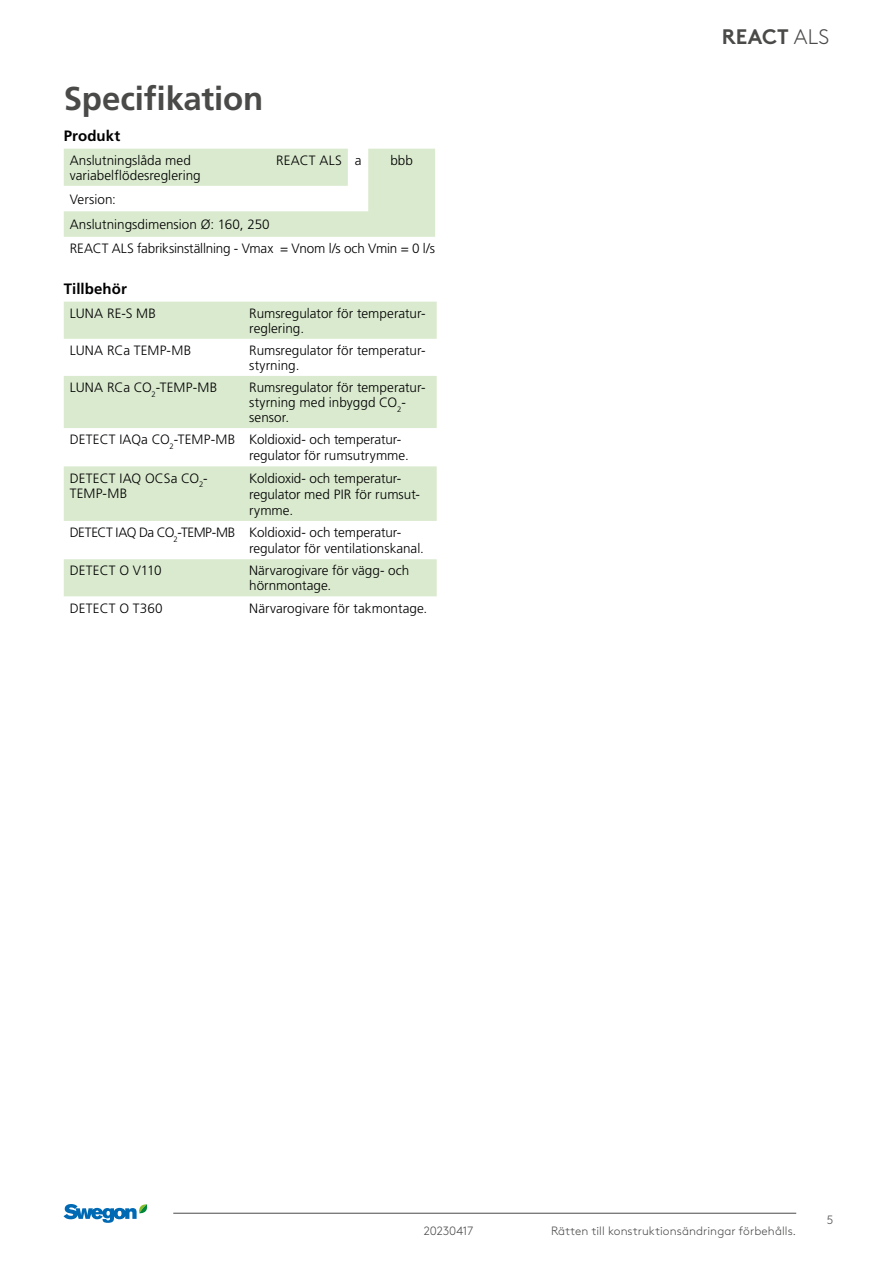
<style>
.page{position:relative;width:893px;height:1263px;background:#fff}
.page>*{position:absolute;margin:0;border:0;box-sizing:border-box;transform-origin:0 0}
.t1{font:700 33px "Frutiger LT Pro";letter-spacing:-.005em;color:#4a4a49}
.t2{font:700 21px "Swegon Brown";color:#4a4a49}
.t3{font:700 15px "Frutiger LT Pro";letter-spacing:.005em;color:#000}
.t4{font:300 13.5px/15px "Frutiger LT Pro";color:#000}
.t5{font:300 12px "Swegon Brown";letter-spacing:.005em;color:#4a4a49}
.t6{font:300 12px "Swegon Brown";letter-spacing:-.015em;color:#4a4a49}
.s1{font-weight:300}
</style>
<div class="page">
<hr style="left:173px;top:1213px;width:623px;height:1px;background:#4a4a49">
<svg style="left:64px;top:1204px;width:84px;height:19px"></svg>
<svg style="left:64px;top:149px;width:371px;height:88px"></svg>
<svg style="left:64px;top:302px;width:373px;height:294px;fill:#daeacf"></svg>
<div style="left:64px;top:376px;width:373px;height:52px;background:#daeacf"></div>
<h1 class="t1" style="left:64px;top:79px;width:201px">Specifikation</h1>
<p class="t3" style="left:64px;top:126px;width:58px">Produkt</p>
<p class="t4" style="left:70px;top:153px;width:132px">Anslutningslåda med variabelflödesreglering</p>
<p class="t4" style="left:276px;top:153px;width:87px">REACT ALS a</p>
<p class="t4" style="left:390px;top:153px;width:24px">bbb</p>
<p class="t4" style="left:70px;top:186px;width:202px;line-height:25.5px">Version:<br>Anslutningsdimension Ø: 160, 250</p>
<p class="t4" style="left:70px;top:241px;width:367px">REACT ALS fabriksinställning - Vmax = Vnom l/s och Vmin = 0 l/s</p>
<p class="t3" style="left:64px;top:279px;width:65px">Tillbehör</p>
<p class="t4" style="left:70px;top:306px;width:88px">LUNA RE-S MB</p>
<p class="t4" style="left:249px;top:306px;width:178px">Rumsregulator för temperatur&shy;reglering.</p>
<p class="t4" style="left:70px;top:343px;width:123px">LUNA RCa TEMP-MB</p>
<p class="t4" style="left:249px;top:343px;width:178px">Rumsregulator för temperatur&shy;styrning.</p>
<p class="t4" style="left:70px;top:380px;width:149px">LUNA RCa CO<sub>2</sub>-TEMP-MB</p>
<p class="t4" style="left:249px;top:380px;width:178px">Rumsregulator för temperatur&shy;styrning med inbyggd CO<sub>2</sub>- sensor.</p>
<p class="t4" style="left:249px;top:431px;width:161px;line-height:16.2px;text-indent:-179px">DETECT IAQa CO<sub>2</sub>-TEMP-MB Koldioxid- och temperatur&shy;regulator för rumsutrymme.</p>
<p class="t4" style="left:70px;top:470px;width:140px">DETECT IAQ OCSa CO<sub>2</sub>-<br>TEMP-MB</p>
<p class="t4" style="left:249px;top:470px;width:172px;line-height:16.2px">Koldioxid- och temperatur&shy;regulator med PIR för rumsut&shy;rymme.</p>
<p class="t4" style="left:249px;top:524px;width:176px;line-height:16.2px;text-indent:-179px">DETECT IAQ Da CO<sub>2</sub>-TEMP-MB Koldioxid- och temperatur&shy;regulator för ventilationskanal.</p>
<p class="t4" style="left:70px;top:563px;width:93px">DETECT O V110</p>
<p class="t4" style="left:249px;top:563px;width:161px">Närvarogivare för vägg- och hörnmontage.</p>
<p class="t4" style="left:70px;top:600px;width:94px">DETECT O T360</p>
<p class="t4" style="left:249px;top:600px;width:180px">Närvarogivare för takmontage.</p>
<h2 class="t2" style="left:722px;top:20px;width:109px">REACT <span class="s1">ALS</span></h2>
<p class="t6" style="left:424px;top:1221px;width:51px">20230417</p>
<p class="t5" style="left:551px;top:1221px;width:247px">Rätten till konstruktionsändringar förbehålls.</p>
<p class="t5" style="left:827px;top:1211px;width:8px">5</p>
</div>
